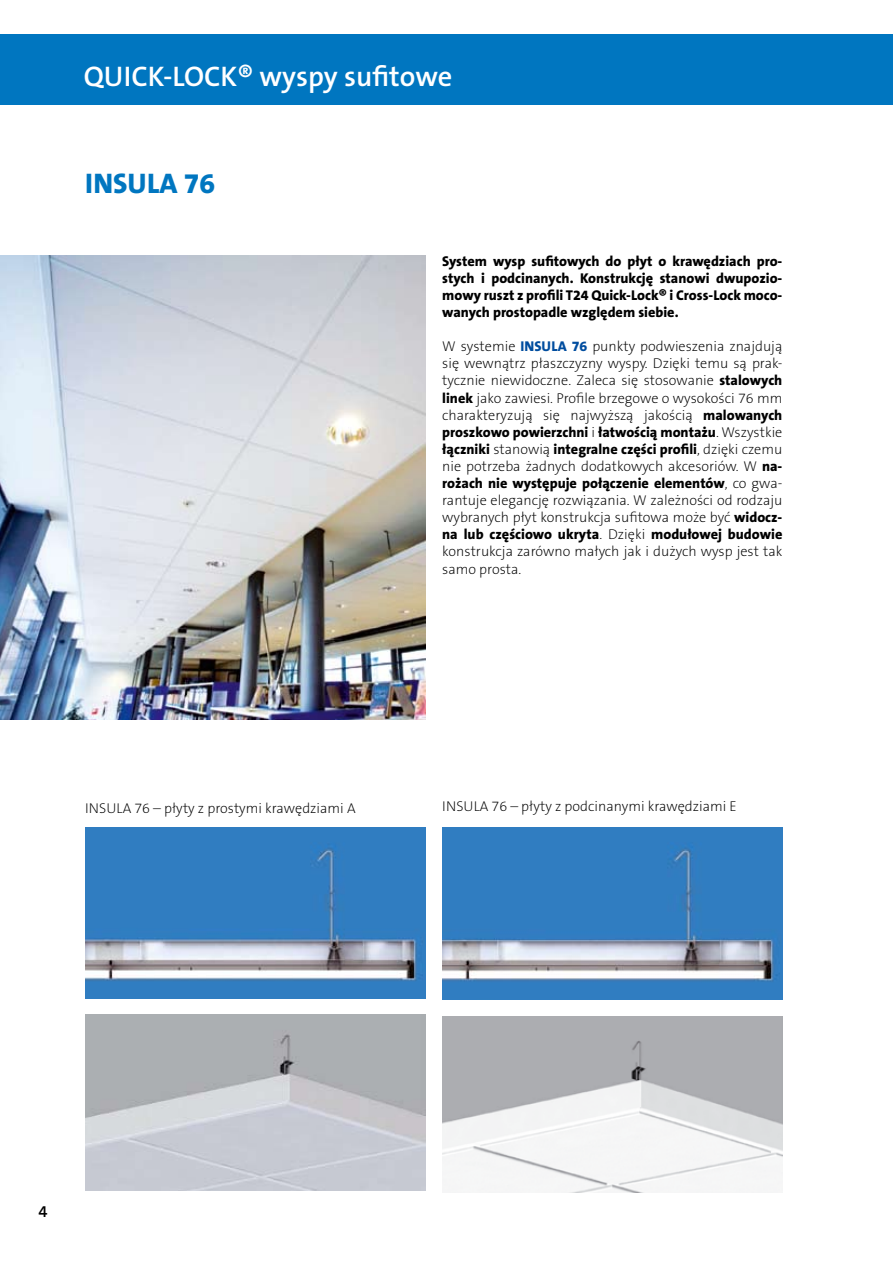
<style>
.page{position:relative;width:893px;height:1263px;background:#fff}
.page>*{position:absolute;margin:0;border:0;box-sizing:border-box;transform-origin:0 0}
.t1{font:600 28.5px "The Sans B W6";color:#fff}
.t2{font:800 28.5px "The Sans B W8";letter-spacing:.005em;color:#0076c0}
.t3{font:600 16.5px "The Sans B W6";color:#000}
.t4{font:200 14.25px/17.1px "The Sans B W2";color:#000}
.t5{font:800 14.25px/17.1px "The Sans B W8";color:#000;text-align:justify}
.s1{font-family:"The Sans B W8";font-weight:800;color:#004d9f}
.s2{font-family:"The Sans B W8";font-weight:800}
.s3{font-family:"The Sans B W2";font-weight:200}
</style>
<div class="page">
<div style="left:0;top:34px;width:893px;height:71px;background:#0076c0"></div>
<img style="left:85px;top:1015px;width:340px;height:176px">
<img style="left:442px;top:1016px;width:340px;height:177px">
<img style="left:85px;top:827px;width:340px;height:171px">
<img style="left:442px;top:827px;width:340px;height:172px">
<img style="left:0;top:255px;width:425px;height:465px">
<h1 class="t1" style="left:84px;top:58px;width:370px">QUICK-LOCK® wyspy sufitowe</h1>
<h1 class="t2" style="left:85px;top:165px;width:132px">INSULA 76</h1>
<p class="t5" style="left:442px;top:252px;width:342px">System wysp sufitowych do płyt o krawędziach pro&shy;stych i podcinanych. Konstrukcję stanowi dwupozio&shy;mowy ruszt z profili T24 Quick-Lock® i Cross-Lock moco&shy;wanych prostopadle względem siebie.</p>
<p class="t4" style="left:442px;top:338px;width:342px;text-align:justify">W systemie <span class="s1">INSULA 76</span> punkty podwieszenia znajdują się wewnątrz płaszczyzny wyspy. Dzięki temu są prak&shy;tycznie niewidoczne. Zaleca się stosowanie <span class="s2">stalowych linek</span> jako zawiesi. Profile brzegowe o wysokości 76 mm charakteryzują się najwyższą jakością <span class="s2">malowanych</span></p>
<p class="t5" style="left:442px;top:423px;width:342px">proszkowo powierzchni <span class="s3">i</span> łatwością montażu<span class="s3">. Wszystkie </span>łączniki <span class="s3">stanowią</span> integralne części profili<span class="s3">, dzięki czemu</span></p>
<p class="t4" style="left:442px;top:458px;width:342px">nie potrzeba żadnych dodatkowych akcesoriów. W <span class="s2">na-</span></p>
<p class="t5" style="left:442px;top:475px;width:342px">rożach nie występuje połączenie elementów<span class="s3">, co gwa-</span></p>
<p class="t4" style="left:442px;top:492px;width:342px">rantuje elegancję rozwiązania. W zależności od rodzaju wybranych płyt konstrukcja sufitowa może być <span class="s2">widocz-</span></p>
<p class="t5" style="left:442px;top:526px;width:342px">na lub częściowo ukryta<span class="s3">. Dzięki</span> modułowej budowie</p>
<p class="t4" style="left:442px;top:543px;width:342px">konstrukcja zarówno małych jak i dużych wysp jest tak samo prosta.</p>
<p class="t4" style="left:85px;top:800px;width:272px">INSULA 76 – płyty z prostymi krawędziami A</p>
<p class="t4" style="left:442px;top:798px;width:296px">INSULA 76 – płyty z podcinanymi krawędziami E</p>
<p class="t3" style="left:38px;top:1200px;width:11px">4</p>
</div>
